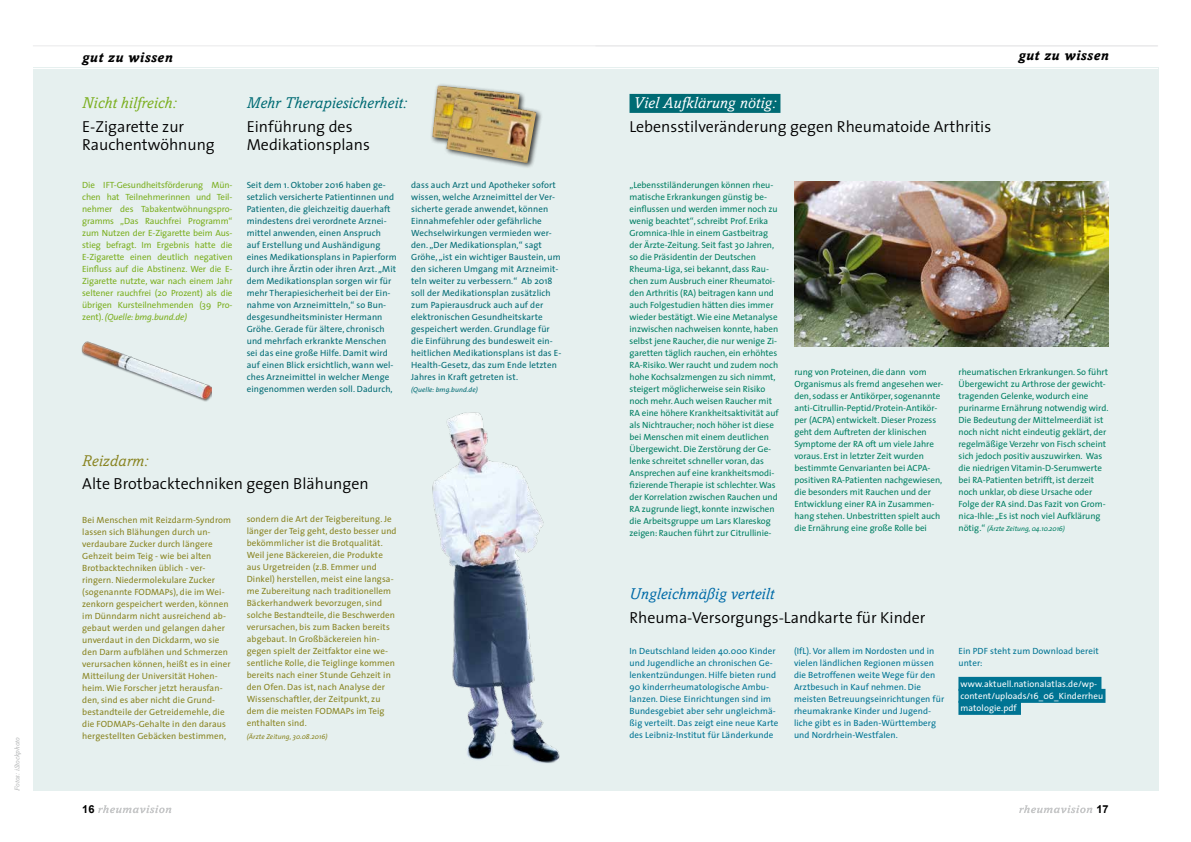
<style>
.page{position:relative;width:1191px;height:842px;background:#fff}
.page>*{position:absolute;margin:0;border:0;box-sizing:border-box;transform-origin:0 0}
.t1{font:300 16px/18px "The Sans";color:#000}
.t2{font:italic 16px "Amasis";letter-spacing:.01em;color:#006b74}
.t3{font:italic 16px "Amasis";letter-spacing:.01em;color:#006ba8}
.t4{font:italic 16px "Amasis";letter-spacing:.01em;color:#fff}
.t5{font:italic 16px "Amasis";letter-spacing:.01em;color:#7baf1f}
.t6{font:italic 16px "Amasis";letter-spacing:.01em;color:#898421}
.t7{font:italic 700 14px "Amasis";letter-spacing:.04em;color:#000}
.t8{font:700 11px "Arial";color:#000}
.t9{font:9px/12px "The Sans";letter-spacing:-.005em;color:#007f63}
.t10{font:9px/12px "The Sans";letter-spacing:.01em;color:#898421}
.t11{font:9px/12px "The Sans";letter-spacing:.01em;color:#006b74}
.t12{font:9px/12px "The Sans";letter-spacing:.01em;color:#007493}
.t13{font:9px/12px "The Sans";letter-spacing:-.01em;color:#7baf1f;text-align:justify}
.t14{font:9px/12px "The Sans";letter-spacing:.01em;color:#fff}
.t15{font:italic 7px "The Sans";letter-spacing:-.005em;color:#007f63}
.t16{font:italic 7px "The Sans";letter-spacing:.01em;color:#898421}
.t17{font:italic 7px "The Sans";letter-spacing:.01em;color:#006b74}
.t18{font:italic 7px "Amasis";letter-spacing:.02em;color:#b1b3b4}
.s1{font-style:italic}
.s2{font-style:normal;font-size:9px}
</style>
<div class="page">
<svg style="left:98px;top:805px;width:73px;height:8px"></svg>
<svg style="left:1019px;top:805px;width:73px;height:8px"></svg>
<div style="left:33px;top:61px;width:1125px;height:730px;background:#e6f0ef"></div>
<hr style="left:33px;top:68px;width:1125px;height:1px;background:#fff">
<hr style="left:33px;top:45px;width:1125px;height:1px;background:#e9e9ea">
<div style="left:33px;top:48px;width:1125px;height:18px;background:#fff"></div>
<div style="left:958px;top:677px;width:143px;height:14px;background:#007493"></div>
<div style="left:958px;top:689px;width:147px;height:14px;background:#007493"></div>
<div style="left:958px;top:701px;width:63px;height:14px;background:#007493"></div>
<div style="left:629px;top:94px;width:151px;height:19px;background:#006b74"></div>
<img style="left:794px;top:181px;width:314px;height:165px">
<img style="left:432px;top:412px;width:128px;height:351px">
<img style="left:81px;top:341px;width:130px;height:61px">
<div style="left:430px;top:83px;width:96px;height:69px;background:#000;opacity:.75"></div>
<img style="left:432px;top:86px;width:87px;height:60px">
<div style="left:444px;top:96px;width:98px;height:73px;background:#000;opacity:.75"></div>
<img style="left:446px;top:98px;width:90px;height:65px">
<p class="t18" style="left:13px;top:791px;width:55px;rotate:-90deg">Fotos: iStockphoto</p>
<h2 class="t7" style="left:82px;top:48px;width:92px">gut zu wissen</h2>
<h1 class="t5" style="left:82px;top:94px;width:96px">Nicht hilfreich:</h1>
<h1 class="t1" style="left:82px;top:117px;width:134px">E-Zigarette zur<br>Rauchentwöhnung</h1>
<h1 class="t2" style="left:247px;top:94px;width:162px">Mehr Therapiesicherheit:</h1>
<h1 class="t1" style="left:247px;top:117px;width:125px">Einführung des<br>Medikationsplans</h1>
<p class="t13" style="left:82px;top:179px;width:152px">Die IFT-Gesundheitsförderung Mün&shy;chen hat Teilnehmerinnen und Teil&shy;nehmer des Tabakentwöhnungspro&shy;gramms „Das Rauchfrei Programm“ zum Nutzen der E-Zigarette beim Aus&shy;stieg befragt. Im Ergebnis hatte die E-Zigarette einen deutlich negativen Einfluss auf die Abstinenz. Wer die E-Zigarette nutzte, war nach einem Jahr seltener rauchfrei (20 Prozent) als die übrigen Kursteilnehmenden (39 Pro&shy;zent). <span class="s1">(Quelle: bmg.bund.de)</span></p>
<p class="t11" style="left:247px;top:179px;width:151px">Seit dem 1. Oktober 2016 haben ge&shy;setzlich versicherte Patientinnen und Patienten, die gleichzeitig dauerhaft mindestens drei verordnete Arznei&shy;mittel anwenden, einen Anspruch<br>auf Erstellung und Aushändigung eines Medikationsplans in Papierform durch ihre Ärztin oder ihren Arzt. „Mit dem Medikationsplan sorgen wir für mehr Therapiesicherheit bei der Ein&shy;nahme von Arzneimitteln,“ so Bun&shy;desgesundheitsminister Hermann Gröhe. Gerade für ältere, chronisch und mehrfach erkrankte Menschen sei das eine große Hilfe. Damit wird auf einen Blick ersichtlich, wann wel&shy;ches Arzneimittel in welcher Menge eingenommen werden soll. Dadurch,</p>
<p class="t11" style="left:411px;top:179px;width:152px">dass auch Arzt und Apotheker sofort wissen, welche Arzneimittel der Ver&shy;sicherte gerade anwendet, können Einnahmefehler oder gefährliche Wechselwirkungen vermieden wer&shy;den. „Der Medikationsplan,“ sagt Gröhe, „ist ein wichtiger Baustein, um den sicheren Umgang mit Arzneimit&shy;teln weiter zu verbessern.“ Ab 2018 soll der Medikationsplan zusätzlich zum Papierausdruck auch auf der elektronischen Gesundheitskarte gespeichert werden. Grundlage für die Einführung des bundesweit ein&shy;heitlichen Medikationsplans ist das E-Health-Gesetz, das zum Ende letzten Jahres in Kraft getreten ist.</p>
<p class="t17" style="left:411px;top:384px;width:68px">(Quelle: bmg.bund.de)</p>
<h1 class="t6" style="left:82px;top:451px;width:67px">Reizdarm:</h1>
<h1 class="t1" style="left:82px;top:474px;width:288px">Alte Brotbacktechniken gegen Blähungen</h1>
<p class="t10" style="left:82px;top:513px;width:150px">Bei Menschen mit Reizdarm-Syndrom lassen sich Blähungen durch un&shy;verdaubare Zucker durch längere Gehzeit beim Teig - wie bei alten Brotbacktechniken üblich - ver&shy;ringern. Niedermolekulare Zucker (sogenannte FODMAPs), die im Wei&shy;zenkorn gespeichert werden, können im Dünndarm nicht ausreichend ab&shy;gebaut werden und gelangen daher unverdaut in den Dickdarm, wo sie den Darm aufblähen und Schmerzen verursachen können, heißt es in einer Mitteilung der Universität Hohen&shy;heim.Wie Forscher jetzt herausfan&shy;den, sind es aber nicht die Grund&shy;bestandteile der Getreidemehle, die die FODMAPs-Gehalte in den daraus hergestellten Gebäcken bestimmen,</p>
<p class="t10" style="left:247px;top:513px;width:151px">sondern die Art der Teigbereitung. Je länger der Teig geht, desto besser und bekömmlicher ist die Brotqualität.<br>Weil jene Bäckereien, die Produkte aus Urgetreiden (z.B. Emmer und Dinkel) herstellen, meist eine langsa&shy;me Zubereitung nach traditionellem Bäckerhandwerk bevorzugen, sind solche Bestandteile, die Beschwerden verursachen, bis zum Backen bereits abgebaut. In Großbäckereien hin&shy;gegen spielt der Zeitfaktor eine we&shy;sentliche Rolle, die Teiglinge kommen bereits nach einer Stunde Gehzeit in den Ofen. Das ist, nach Analyse der Wissenschaftler, der Zeitpunkt, zu dem die meisten FODMAPs im Teig enthalten sind.</p>
<p class="t16" style="left:247px;top:730px;width:82px">(Ärzte Zeitung, 30.08.2016)</p>
<h1 class="t4" style="left:633px;top:94px;width:144px">Viel Aufklärung nötig:</h1>
<h1 class="t1" style="left:629px;top:117px;width:363px">Lebensstilveränderung gegen Rheumatoide Arthritis</h1>
<h2 class="t7" style="left:1018px;top:47px;width:92px">gut zu wissen</h2>
<p class="t9" style="left:629px;top:179px;width:151px">„Lebensstiländerungen können rheu&shy;matische Erkrankungen günstig be&shy;einflussen und werden immer noch zu wenig beachtet“, schreibt Prof. Erika Gromnica-Ihle in einem Gastbeitrag der Ärzte-Zeitung. Seit fast 30 Jahren, so die Präsidentin der Deutschen Rheuma-Liga, sei bekannt, dass Rau&shy;chen zum Ausbruch einer Rheumatoi&shy;den Arthritis (RA) beitragen kann und auch Folgestudien hätten dies immer wieder bestätigt.Wie eine Metanalyse inzwischen nachweisen konnte, haben selbst jene Raucher, die nur wenige Zi&shy;garetten täglich rauchen, ein erhöhtes RA-Risiko.Wer raucht und zudem noch hohe Kochsalzmengen zu sich nimmt, steigert möglicherweise sein Risiko noch mehr. Auch weisen Raucher mit RA eine höhere Krankheitsaktivität auf als Nichtraucher; noch höher ist diese bei Menschen mit einem deutlichen Übergewicht. Die Zerstörung der Ge&shy;lenke schreitet schneller voran, das Ansprechen auf eine krankheitsmodi&shy;fizierende Therapie ist schlechter.Was der Korrelation zwischen Rauchen und RA zugrunde liegt, konnte inzwischen die Arbeitsgruppe um Lars Klareskog zeigen: Rauchen führt zur Citrullinie-</p>
<p class="t9" style="left:794px;top:366px;width:151px">rung von Proteinen, die dann vom Organismus als fremd angesehen wer&shy;den, sodass er Antikörper, sogenannte anti-Citrullin-Peptid/Protein-Antikör&shy;per (ACPA) entwickelt. Dieser Prozess geht dem Auftreten der klinischen Symptome der RA oft um viele Jahre voraus. Erst in letzter Zeit wurden bestimmte Genvarianten bei ACPA&shy;positiven RA-Patienten nachgewiesen, die besonders mit Rauchen und der Entwicklung einer RA in Zusammen&shy;hang stehen. Unbestritten spielt auch die Ernährung eine große Rolle bei</p>
<p class="t9" style="left:958px;top:366px;width:151px">rheumatischen Erkrankungen. So führt Übergewicht zu Arthrose der gewicht&shy;tragenden Gelenke, wodurch eine purinarme Ernährung notwendig wird.<br>Die Bedeutung der Mittelmeerdiät ist noch nicht nicht eindeutig geklärt, der regelmäßige Verzehr von Fisch scheint sich jedoch positiv auszuwirken. Was die niedrigen Vitamin-D-Serumwerte bei RA-Patienten betrifft, ist derzeit noch unklar, ob diese Ursache oder Folge der RA sind. Das Fazit von Grom&shy;nica-Ihle:„Es ist noch viel Aufklärung</p>
<p class="t15" style="left:958px;top:523px;width:108px"><span class="s2">nötig.“</span> (Ärzte Zeitung, 04.10.2016)</p>
<h1 class="t3" style="left:629px;top:584px;width:146px">Ungleichmäßig verteilt</h1>
<h1 class="t1" style="left:629px;top:608px;width:297px">Rheuma-Versorgungs-Landkarte für Kinder</h1>
<p class="t12" style="left:629px;top:645px;width:150px">In Deutschland leiden 40.000 Kinder und Jugendliche an chronischen Ge&shy;lenkentzündungen. Hilfe bieten rund 90 kinderrheumatologische Ambu&shy;lanzen. Diese Einrichtungen sind im Bundesgebiet aber sehr ungleichmä&shy;ßig verteilt. Das zeigt eine neue Karte des Leibniz-Institut für Länderkunde</p>
<p class="t12" style="left:794px;top:645px;width:152px">(IfL). Vor allem im Nordosten und in vielen ländlichen Regionen müssen die Betroffenen weite Wege für den Arztbesuch in Kauf nehmen. Die meisten Betreuungseinrichtungen für rheumakranke Kinder und Jugend&shy;liche gibt es in Baden-Württemberg und Nordrhein-Westfalen.</p>
<p class="t12" style="left:958px;top:645px;width:142px">Ein PDF steht zum Download bereit unter:</p>
<p class="t14" style="left:960px;top:677px;width:144px">www.aktuell.nationalatlas.de/wp&shy;content/uploads/16_06_Kinderrheu matologie.pdf</p>
<p class="t8" style="left:82px;top:802px;width:14px">16</p>
<p class="t8" style="left:1096px;top:802px;width:14px">17</p>
</div>
